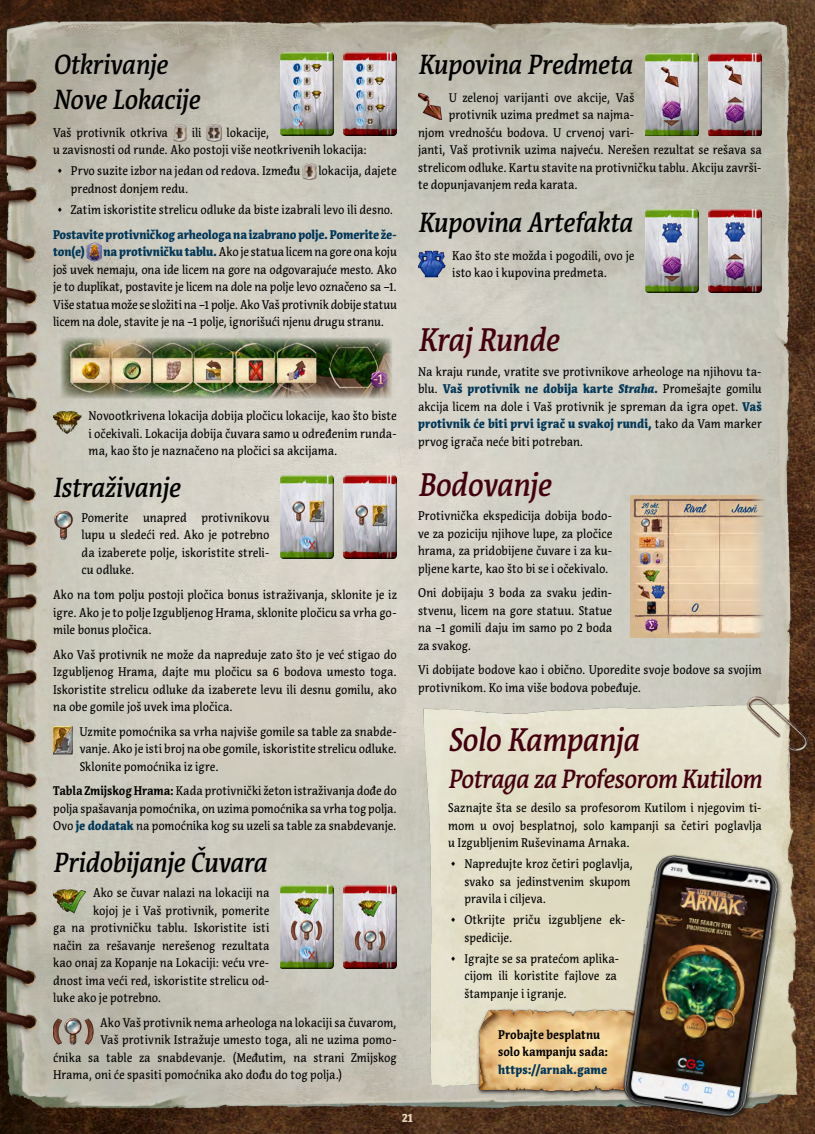
<style>
.page{position:relative;width:815px;height:1134px;background:#fff}
.page>*{position:absolute;margin:0;border:0;box-sizing:border-box;transform-origin:0 0}
.t1{font:italic 500 32.5px "Acuta";letter-spacing:-.02em;color:#44000e;scale:.9 1}
.t2{font:italic 500 27.5px/35px "Acuta";letter-spacing:-.015em;color:#000;scale:.9 1}
.t3{font:italic 500 26.25px "Acuta";letter-spacing:-.03em;color:#44000e;scale:.9 1}
.t4{font:12.5px/17.5px "Acuta";color:#000;text-align:justify;scale:.9 1}
.t5{font:900 12.5px/17.5px "Acuta";letter-spacing:-.015em;color:#003657;scale:.9 1}
.t6{font:700 12.5px/17.5px "Acuta";letter-spacing:.01em;color:#000;scale:.9 1}
.t7{font:900 12.5px "Acuta";color:#e7d5b5;scale:.9 1}
.s1{font-weight:900;color:#003657}
.s2{font-weight:700}
.s3{font-weight:900;font-style:italic;color:#003657}
</style>
<div class="page">
<img style="left:0;top:0;width:815px;height:1134px">
<img style="left:392px;top:697px;width:418px;height:416px">
<div style="left:476px;top:1008px;width:163px;height:88px;background:#000;opacity:.75"></div>
<img style="left:476px;top:1010px;width:122px;height:84px">
<div style="left:279px;top:52px;width:55px;height:82px;background:#fff;opacity:.75"></div>
<div style="left:279px;top:54px;width:55px;height:83px;background:#000;opacity:.75"></div>
<div style="left:343px;top:52px;width:55px;height:82px;background:#fff;opacity:.75"></div>
<div style="left:343px;top:54px;width:55px;height:83px;background:#000;opacity:.75"></div>
<img style="left:173px;top:123px;width:14px;height:20px">
<img style="left:207px;top:123px;width:15px;height:20px">
<img style="left:303px;top:161px;width:13px;height:20px">
<img style="left:87px;top:242px;width:15px;height:20px">
<img style="left:57px;top:334px;width:339px;height:69px">
<img style="left:53px;top:407px;width:28px;height:29px">
<div style="left:279px;top:476px;width:55px;height:83px;background:#000;opacity:.75"></div>
<div style="left:343px;top:476px;width:55px;height:83px;background:#000;opacity:.75"></div>
<img style="left:53px;top:511px;width:21px;height:28px">
<img style="left:53px;top:726px;width:20px;height:28px">
<div style="left:279px;top:886px;width:55px;height:84px;background:#000;opacity:.75"></div>
<div style="left:343px;top:886px;width:55px;height:84px;background:#000;opacity:.75"></div>
<img style="left:53px;top:886px;width:33px;height:28px">
<img style="left:53px;top:1017px;width:40px;height:29px">
<div style="left:644px;top:52px;width:55px;height:83px;background:#fff;opacity:.75"></div>
<div style="left:644px;top:54px;width:55px;height:83px;background:#000;opacity:.75"></div>
<div style="left:708px;top:52px;width:55px;height:83px;background:#fff;opacity:.75"></div>
<div style="left:708px;top:54px;width:55px;height:83px;background:#000;opacity:.75"></div>
<img style="left:418px;top:91px;width:24px;height:29px">
<div style="left:644px;top:209px;width:55px;height:82px;background:#fff;opacity:.75"></div>
<div style="left:644px;top:211px;width:55px;height:83px;background:#000;opacity:.75"></div>
<div style="left:708px;top:209px;width:55px;height:82px;background:#fff;opacity:.75"></div>
<div style="left:708px;top:211px;width:55px;height:83px;background:#000;opacity:.75"></div>
<img style="left:418px;top:250px;width:27px;height:28px">
<img style="left:630px;top:496px;width:150px;height:141px">
<img style="left:598px;top:844px;width:195px;height:287px">
<h2 class="t2" style="left:53px;top:47px;width:165px">Otkrivanje<br>Nove Lokacije</h2>
<p class="t4" style="left:53px;top:124px;width:129px">Vaš protivnik otkriva</p>
<p class="t4" style="left:192px;top:124px;width:13px">ili</p>
<p class="t4" style="left:53px;top:124px;width:350px;text-indent:173px">lokacije,<br>u zavisnosti od runde. Ako postoji više neotkrivenih lokacija:</p>
<p class="t4" style="left:57px;top:162px;width:272px">◊ Prvo suzite izbor na jedan od redova. Između</p>
<p class="t4" style="left:318px;top:162px;width:89px">lokacija, dajete</p>
<p class="t4" style="left:57px;top:178px;width:376px;line-height:21px;text-indent:14px">prednost donjem redu.<br>◊ Zatim iskoristite strelicu odluke da biste izabrali levo ili desno.</p>
<p class="t5" style="left:53px;top:225px;width:383px">Postavite protivničkog arheologa na izabrano polje. Pomerite že&shy;ton(e)</p>
<p class="t4" style="left:53px;top:243px;width:383px;text-indent:50px"><span class="s1">na protivničku tablu.</span> Ako je statua licem na gore ona koju još uvek nemaju, ona ide licem na gore na odgovarajuće mesto. Ako je to duplikat, postavite je licem na dole na polje levo označeno sa −1.<br>Više statua može se složiti na −1 polje. Ako Vaš protivnik dobije statuu licem na dole, stavite je na −1 polje, ignorišući njenu drugu stranu.</p>
<p class="t4" style="left:88px;top:407px;width:344px">Novootkrivena lokacija dobija pločicu lokacije, kao što biste i očekivali. Lokacija dobija čuvara samo u određenim runda&shy;ma, kao što je naznačeno na pločici sa akcijama.</p>
<h2 class="t2" style="left:53px;top:471px;width:143px">Istraživanje</h2>
<p class="t4" style="left:81px;top:509px;width:211px">Pomerite unapred protivnikovu lupu u sledeći red. Ako je potrebno da izaberete polje, iskoristite streli&shy;cu odluke.</p>
<p class="t4" style="left:53px;top:586px;width:383px">Ako na tom polju postoji pločica bonus istraživanja, sklonite je iz igre. Ako je to polje Izgubljenog Hrama, sklonite pločicu sa vrha go&shy;mile bonus pločica.</p>
<p class="t4" style="left:53px;top:646px;width:383px">Ako Vaš protivnik ne može da napreduje zato što je već stigao do Izgubljenog Hrama, dajte mu pločicu sa 6 bodova umesto toga.<br>Iskoristite strelicu odluke da izaberete levu ili desnu gomilu, ako na obe gomile još uvek ima pločica.</p>
<p class="t4" style="left:80px;top:723px;width:354px">Uzmite pomoćnika sa vrha najviše gomile sa table za snabde&shy;vanje. Ako je isti broj na obe gomile, iskoristite strelicu odluke.<br>Sklonite pomoćnika iz igre.</p>
<p class="t4" style="left:53px;top:782px;width:383px"><span class="s2">Tabla Zmijskog Hrama:</span> Kada protivnički žeton istraživanja dođe do polja spašavanja pomoćnika, on uzima pomoćnika sa vrha tog polja.<br>Ovo <span class="s1">je dodatak</span> na pomoćnika kog su uzeli sa table za snabdevanje.</p>
<h2 class="t2" style="left:53px;top:846px;width:239px">Pridobijanje Čuvara</h2>
<p class="t4" style="left:93px;top:884px;width:197px">Ako se čuvar nalazi na lokaciji na</p>
<p class="t4" style="left:93px;top:901px;width:197px">kojoj je i Vaš protivnik, pomerite</p>
<p class="t4" style="left:53px;top:919px;width:242px">ga na protivničku tablu. Iskoristite isti</p>
<p class="t4" style="left:53px;top:936px;width:242px">način za rešavanje nerešenog rezultata</p>
<p class="t4" style="left:53px;top:954px;width:240px">kao onaj za Kopanje na Lokaciji: veću vre-</p>
<p class="t4" style="left:53px;top:971px;width:242px">dnost ima veći red, iskoristite strelicu od-</p>
<p class="t4" style="left:53px;top:989px;width:122px">luke ako je potrebno.</p>
<p class="t4" style="left:100px;top:1013px;width:331px">Ako Vaš protivnik nema arheologa na lokaciji sa čuvarom,</p>
<p class="t4" style="left:100px;top:1031px;width:329px">Vaš protivnik Istražuje umesto toga, ali ne uzima pomo-</p>
<p class="t4" style="left:53px;top:1048px;width:383px">ćnika sa table za snabdevanje. (Međutim, na strani Zmijskog</p>
<p class="t4" style="left:53px;top:1066px;width:323px">Hrama, oni će spasiti pomoćnika ako dođu do tog polja.)</p>
<h2 class="t2" style="left:418px;top:47px;width:240px">Kupovina Predmeta</h2>
<p class="t4" style="left:449px;top:89px;width:208px">U zelenoj varijanti ove akcije, Vaš</p>
<p class="t4" style="left:449px;top:106px;width:208px">protivnik uzima predmet sa najma-</p>
<p class="t4" style="left:418px;top:124px;width:242px">njom vrednošću bodova. U crvenoj vari-</p>
<p class="t4" style="left:418px;top:141px;width:383px">janti, Vaš protivnik uzima najveću. Nerešen rezultat se rešava sa</p>
<p class="t4" style="left:418px;top:159px;width:383px">strelicom odluke. Kartu stavite na protivničku tablu. Akciju završi-</p>
<p class="t4" style="left:418px;top:176px;width:179px">te dopunjavanjem reda karata.</p>
<h2 class="t2" style="left:418px;top:205px;width:240px">Kupovina Artefakta</h2>
<p class="t4" style="left:452px;top:247px;width:204px">Kao što ste možda i pogodili, ovo je isto kao i kupovina predmeta.</p>
<h1 class="t1" style="left:418px;top:320px;width:158px">Kraj Runde</h1>
<p class="t4" style="left:418px;top:363px;width:383px">Na kraju runde, vratite sve protivnikove arheologe na njihovu ta&shy;blu. <span class="s1">Vaš protivnik ne dobija karte</span> <span class="s3">Straha</span><span class="s1">.</span> Promešajte gomilu akcija licem na dole i Vaš protivnik je spreman da igra opet. <span class="s1">Vaš protivnik će biti prvi igrač u svakoj rundi,</span> tako da Vam marker prvog igrača neće biti potreban.</p>
<h1 class="t1" style="left:418px;top:465px;width:149px">Bodovanje</h1>
<p class="t4" style="left:418px;top:507px;width:217px">Protivnička ekspedicija dobija bodo&shy;ve za poziciju njihove lupe, za pločice hrama, za pridobijene čuvare i za ku&shy;pljene karte, kao što bi se i očekivalo.</p>
<p class="t4" style="left:418px;top:584px;width:217px">Oni dobijaju 3 boda za svaku jedin&shy;stvenu, licem na gore statuu. Statue na −1 gomili daju im samo po 2 boda za svakog.</p>
<p class="t4" style="left:418px;top:661px;width:383px">Vi dobijate bodove kao i obično. Uporedite svoje bodove sa svojim protivnikom. Ko ima više bodova pobeđuje.</p>
<h1 class="t1" style="left:448px;top:720px;width:214px">Solo Kampanja</h1>
<h3 class="t3" style="left:448px;top:762px;width:350px">Potraga za Profesorom Kutilom</h3>
<p class="t4" style="left:448px;top:799px;width:350px">Saznajte šta se desilo sa profesorom Kutilom i njegovim ti&shy;mom u ovoj besplatnoj, solo kampanji sa četiri poglavlja u Izgubljenim Ruševinama Arnaka.</p>
<p class="t4" style="left:464px;top:855px;width:189px;text-align:left;text-indent:-14px">◊ Napredujte kroz četiri poglavlja, svako sa jedinstvenim skupom pravila i ciljeva.</p>
<p class="t4" style="left:464px;top:911px;width:181px;text-indent:-14px">◊ Otkrijte priču izgubljene ek&shy;spedicije.</p>
<p class="t4" style="left:464px;top:950px;width:174px;text-align:left;text-indent:-14px">◊ Igrajte se sa pratećom aplika&shy;cijom ili koristite fajlove za štampanje i igranje.</p>
<p class="t6" style="left:498px;top:1026px;width:124px">Probajte besplatnu solo kampanju sada:</p>
<p class="t5" style="left:498px;top:1060px;width:123px">https://arnak.game</p>
<p class="t7" style="left:402px;top:1110px;width:13px">21</p>
</div>
